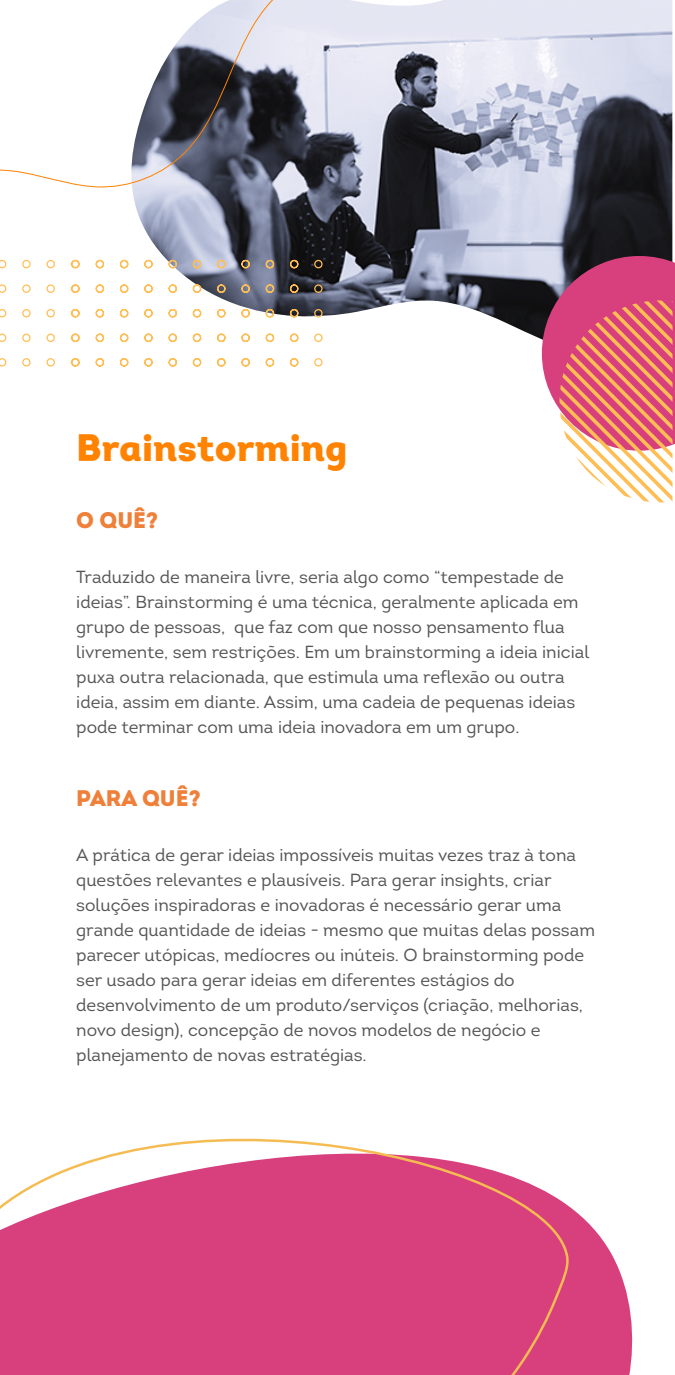
<style>
.page{position:relative;width:675px;height:1375px;background:#fff}
.page>*{position:absolute;margin:0;border:0;box-sizing:border-box;transform-origin:0 0}
.t1{font:38.12px "Intro Black Alt";color:#ff8200}
.t2{font:22.5px "Intro Black Alt";color:#ee803a}
.t3{font:17.5px/25px "Intro";color:#545455}
</style>
<div class="page">
<svg style="left:572px;top:1208px;width:61px;height:167px;fill:#d8407d"></svg>
<svg style="left:0;top:1138px;width:572px;height:237px;background:#de5e90"></svg>
<img style="left:139px;top:0;width:533px;height:358px">
<svg style="left:542px;top:256px;width:133px;height:246px"></svg>
<svg style="left:0;top:259px;width:323px;height:108px"></svg>
<svg style="left:0;top:0;width:526px;height:217px"></svg>
<h1 class="t1" style="left:76px;top:423px;width:273px">Brainstorming</h1>
<p class="t2" style="left:76px;top:506px;width:83px">O QUÊ?</p>
<p class="t3" style="left:76px;top:565px;width:514px">Traduzido de maneira livre, seria algo como “tempestade de ideias”. Brainstorming é uma técnica, geralmente aplicada em grupo de pessoas, que faz com que nosso pensamento flua livremente, sem restrições. Em um brainstorming a ideia inicial puxa outra relacionada, que estimula uma reflexão ou outra ideia, assim em diante. Assim, uma cadeia de pequenas ideias pode terminar com uma ideia inovadora em um grupo.</p>
<p class="t2" style="left:76px;top:783px;width:126px">PARA QUÊ?</p>
<p class="t3" style="left:76px;top:842px;width:520px">A prática de gerar ideias impossíveis muitas vezes traz à tona questões relevantes e plausíveis. Para gerar insights, criar soluções inspiradoras e inovadoras é necessário gerar uma grande quantidade de ideias - mesmo que muitas delas possam parecer utópicas, medíocres ou inúteis. O brainstorming pode ser usado para gerar ideias em diferentes estágios do desenvolvimento de um produto/serviços (criação, melhorias, novo design), concepção de novos modelos de negócio e planejamento de novas estratégias.</p>
</div>
